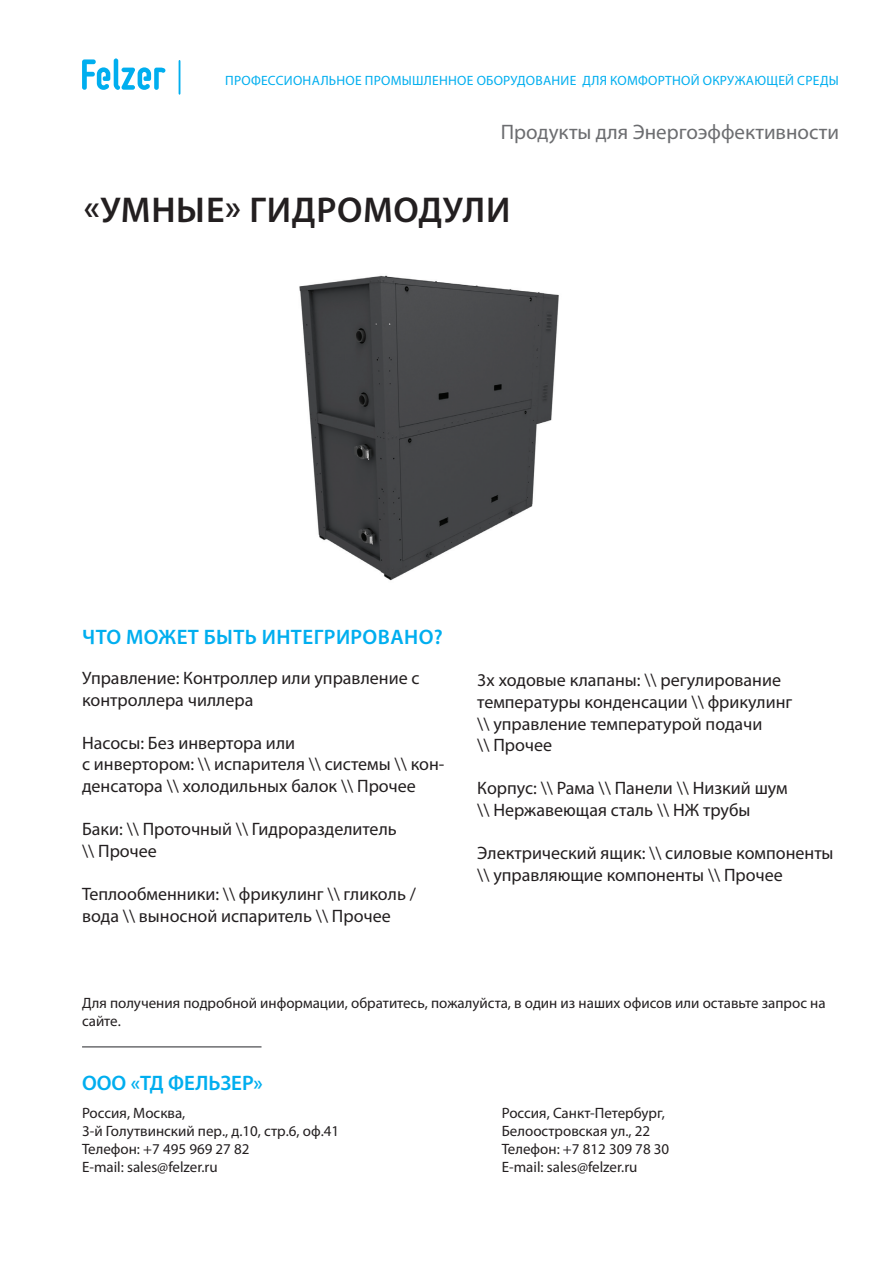
<style>
.page{position:relative;width:893px;height:1263px;background:#fff}
.page>*{position:absolute;margin:0;border:0;box-sizing:border-box;transform-origin:0 0}
.t1{font:600 36px "Myriad Pro";letter-spacing:.02em;color:#231f20}
.t2{font:21px "Myriad Pro";color:#6c6d70}
.t3{font:600 21px "Myriad Pro";letter-spacing:.02em;color:#00aeef}
.t4{font:600 21px "Myriad Pro";color:#00aeef}
.t5{font:18px/21.6px "Myriad Pro";color:#231f20}
.t6{font:15px/18px "Myriad Pro";color:#231f20}
.t7{font:13.5px "Myriad Pro";letter-spacing:.02em;color:#00aeef}
</style>
<div class="page">
<img style="left:299px;top:275px;width:260px;height:306px">
<svg style="left:82px;top:58px;width:83px;height:32px"></svg>
<svg style="left:179px;top:60px;width:1px;height:35px"></svg>
<hr style="left:82px;top:1046px;width:179px;height:1px;background:#6c6d70">
<p class="t7" style="left:225px;top:72px;width:615px">ПРОФЕССИОНАЛЬНОЕ ПРОМЫШЛЕННОЕ ОБОРУДОВАНИЕ ДЛЯ КОМФОРТНОЙ ОКРУЖАЮЩЕЙ СРЕДЫ</p>
<p class="t2" style="left:501px;top:119px;width:340px">Продукты для Энергоэффективности</p>
<p class="t1" style="left:84px;top:187px;width:428px">«УМНЫЕ» ГИДРОМОДУЛИ</p>
<p class="t3" style="left:82px;top:624px;width:362px">ЧТО МОЖЕТ БЫТЬ ИНТЕГРИРОВАНО?</p>
<p class="t5" style="left:82px;top:667px;width:339px">Управление: Контроллер или управление с контроллера чиллера</p>
<p class="t5" style="left:82px;top:732px;width:215px">Насосы: Без инвертора или</p>
<p class="t5" style="left:82px;top:753px;width:364px">с инвертором: \\ испарителя \\ системы \\ кон&shy;денсатора \\ холодильных балок \\ Прочее</p>
<p class="t5" style="left:82px;top:818px;width:316px">Баки: \\ Проточный \\ Гидроразделитель</p>
<p class="t5" style="left:82px;top:840px;width:76px">\\ Прочее</p>
<p class="t5" style="left:82px;top:883px;width:335px">Теплообменники: \\ фрикулинг \\ гликоль / вода \\ выносной испаритель \\ Прочее</p>
<p class="t5" style="left:477px;top:669px;width:305px">3х ходовые клапаны: \\ регулирование</p>
<p class="t5" style="left:477px;top:691px;width:317px">температуры конденсации \\ фрикулинг</p>
<p class="t5" style="left:477px;top:712px;width:286px">\\ управление температурой подачи</p>
<p class="t5" style="left:477px;top:734px;width:76px">\\ Прочее</p>
<p class="t5" style="left:477px;top:777px;width:312px">Корпус: \\ Рама \\ Панели \\ Низкий шум</p>
<p class="t5" style="left:477px;top:799px;width:275px">\\ Нержавеющая сталь \\ НЖ трубы</p>
<p class="t5" style="left:477px;top:842px;width:358px">Электрический ящик: \\ силовые компоненты \\ управляющие компоненты \\ Прочее</p>
<p class="t6" style="left:82px;top:994px;width:745px">Для получения подробной информации, обратитесь, пожалуйста, в один из наших офисов или оставьте запрос на сайте.</p>
<p class="t4" style="left:82px;top:1069px;width:182px">ООО «ТД ФЕЛЬЗЕР»</p>
<p class="t6" style="left:82px;top:1104px;width:105px">Россия, Москва,</p>
<p class="t6" style="left:82px;top:1122px;width:259px">3-й Голутвинский пер., д.10, стр.6, оф.41</p>
<p class="t6" style="left:82px;top:1140px;width:169px">Телефон: +7 495 969 27 82</p>
<p class="t6" style="left:82px;top:1158px;width:137px">E-mail: sales@felzer.ru</p>
<p class="t6" style="left:502px;top:1104px;width:165px">Россия, Санкт-Петербург,</p>
<p class="t6" style="left:502px;top:1122px;width:150px">Белоостровская ул., 22</p>
<p class="t6" style="left:502px;top:1140px;width:169px">Телефон: +7 812 309 78 30</p>
<p class="t6" style="left:502px;top:1158px;width:137px">E-mail: sales@felzer.ru</p>
</div>
